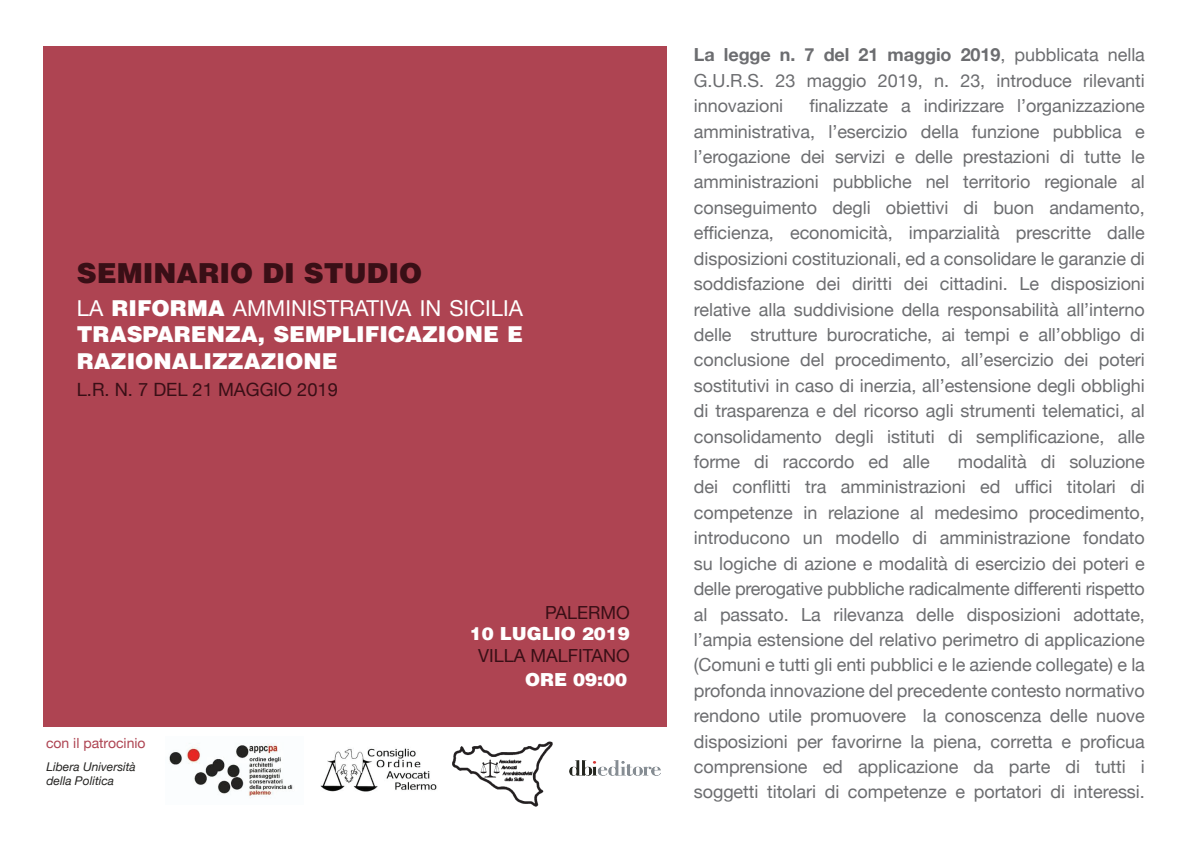
<style>
.page{position:relative;width:1191px;height:851px;background:#fff}
.page>*{position:absolute;margin:0;border:0;box-sizing:border-box;transform-origin:0 0}
.t1{font:900 27.6px "Helvetica";color:#390f16}
.t2{font:900 22px/26.4px "Helvetica";color:#fff}
.t3{font:22px "Helvetica Neue";color:#fff}
.t4{font:18.2px "Helvetica Neue";color:#390f16}
.t5{font:18px/25.4px "Helvetica Neue";letter-spacing:-.005em;color:#6c6d70;text-align:justify}
.t6{font:18px "Helvetica Neue";color:#390f16}
.t7{font:900 18px "Helvetica";color:#fff}
.t8{font:14px "Helvetica Neue";color:#ae4452}
.t9{font:italic 12px/14.4px "Helvetica Neue";color:#252422}
.s1{font-family:"Helvetica";font-weight:900}
.s2{font-weight:700}
</style>
<div class="page">
<div style="left:43px;top:46px;width:624px;height:680px;background:#ae4452"></div>
<img style="left:320px;top:748px;width:117px;height:44px">
<img style="left:169px;top:743px;width:124px;height:55px">
<img style="left:570px;top:760px;width:90px;height:15px">
<img style="left:452px;top:741px;width:100px;height:64px">
<h1 class="t1" style="left:77px;top:255px;width:347px">SEMINARIO DI STUDIO</h1>
<p class="t3" style="left:77px;top:292px;width:447px">LA <span class="s1">RIFORMA</span> AMMINISTRATIVA IN SICILIA</p>
<p class="t2" style="left:77px;top:321px;width:447px">TRASPARENZA, SEMPLIFICAZIONE E<br>RAZIONALIZZAZIONE</p>
<p class="t4" style="left:77px;top:376px;width:263px">L.R. N. 7 DEL 21 MAGGIO 2019</p>
<p class="t8" style="left:46px;top:732px;width:101px">con il patrocinio</p>
<p class="t9" style="left:46px;top:760px;width:91px">Libera Università della Politica</p>
<p class="t6" style="left:545px;top:599px;width:86px">PALERMO</p>
<p class="t7" style="left:470px;top:622px;width:162px">10 LUGLIO 2019</p>
<p class="t6" style="left:478px;top:642px;width:153px">VILLA MALFITANO</p>
<p class="t7" style="left:525px;top:667px;width:104px">ORE 09:00</p>
<p class="t5" style="left:694px;top:43px;width:452px"><span class="s2">La legge n. 7 del 21 maggio 2019</span>, pubblicata nella G.U.R.S. 23 maggio 2019, n. 23, introduce rilevanti innovazioni</p>
<p class="t5" style="left:694px;top:94px;width:452px;text-indent:116px">finalizzate a indirizzare l’organizzazione amministrativa, l’esercizio della funzione pubblica e l’erogazione dei servizi e delle prestazioni di tutte le amministrazioni pubbliche nel territorio regionale al conseguimento degli obiettivi di buon andamento, efficienza, economicità, imparzialità prescritte dalle disposizioni costituzionali, ed a consolidare le garanzie di soddisfazione dei diritti dei cittadini. Le disposizioni relative alla suddivisione della responsabilità all’interno delle strutture burocratiche, ai tempi e all’obbligo di conclusione del procedimento, all’esercizio dei poteri sostitutivi in caso di inerzia, all’estensione degli obblighi di trasparenza e del ricorso agli strumenti telematici, al consolidamento degli istituti di semplificazione, alle forme di raccordo ed alle</p>
<p class="t5" style="left:694px;top:450px;width:452px;text-indent:264px">modalità di soluzione dei conflitti tra amministrazioni ed uffici titolari di competenze in relazione al medesimo procedimento, introducono un modello di amministrazione fondato su logiche di azione e modalità di esercizio dei poteri e delle prerogative pubbliche radicalmente differenti rispetto al passato. La rilevanza delle disposizioni adottate, l’ampia estensione del relativo perimetro di applicazione (Comuni e tutti gli enti pubblici e le aziende collegate) e la profonda innovazione del precedente contesto normativo rendono utile promuovere la conoscenza delle nuove disposizioni per favorirne la piena, corretta e proficua comprensione ed applicazione da parte di tutti i soggetti titolari di competenze e portatori di interessi.</p>
</div>
